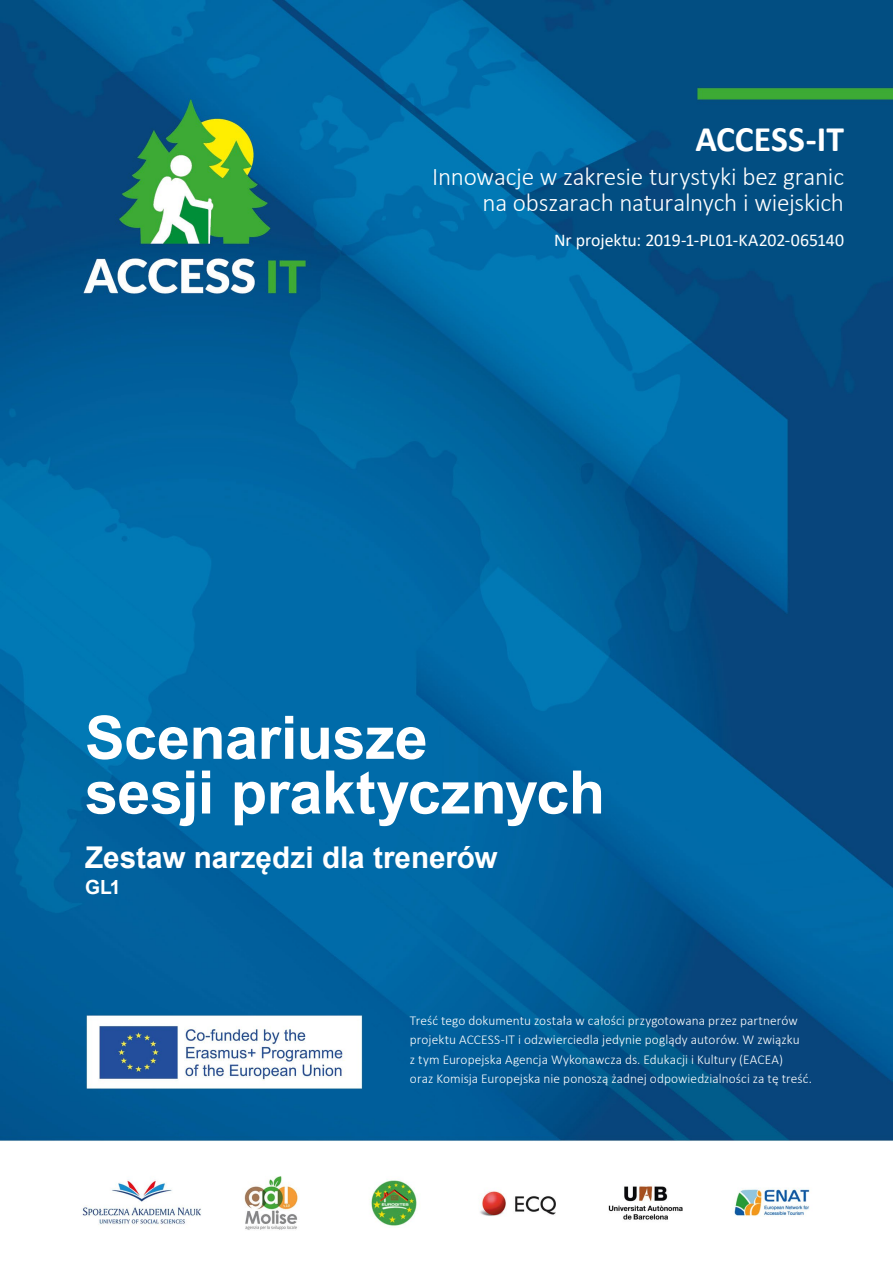
<style>
.page{position:relative;width:893px;height:1263px;background:#fff}
.page>*{position:absolute;margin:0;border:0;box-sizing:border-box;transform-origin:0 0}
.t1{font:700 60px/54.8px "Arial";letter-spacing:-.005em;color:#fff}
.t2{font:700 36px "Calibri";color:#fff}
.t3{font:700 30px "Arial";color:#fff}
.t4{font:300 25.5px/25.5px "Calibri";letter-spacing:-.01em;color:#fff;text-align:right}
.t5{font:700 19.5px "Arial";color:#fff}
.t6{font:18px "Calibri";letter-spacing:-.01em;color:#fff}
.t7{font:300 13.5px/19.5px "Calibri";letter-spacing:.005em;color:#fff}
</style>
<div class="page">
<img style="left:0;top:0;width:893px;height:1230px">
<h2 class="t2" style="left:695px;top:114px;width:150px">ACCESS-IT</h2>
<h3 class="t4" style="left:432px;top:164px;width:413px">Innowacje w zakresie turystyki bez granic na obszarach naturalnych i wiejskich</h3>
<h3 class="t6" style="left:554px;top:227px;width:291px">Nr projektu: 2019-1-PL01-KA202-065140</h3>
<h1 class="t1" style="left:85px;top:711px;width:521px">Scenariusze<br>sesji praktycznych</h1>
<h3 class="t3" style="left:85px;top:836px;width:414px">Zestaw narzędzi dla trenerów</h3>
<h3 class="t5" style="left:85px;top:873px;width:37px">GL1</h3>
<p class="t7" style="left:410px;top:1010px;width:404px">Treść tego dokumentu została w całości przygotowana przez partnerów projektu ACCESS-IT i odzwierciedla jedynie poglądy autorów. W związku<br>z tym Europejska Agencja Wykonawcza ds. Edukacji i Kultury (EACEA)<br>oraz Komisja Europejska nie ponoszą żadnej odpowiedzialności za tę treść.</p>
</div>
